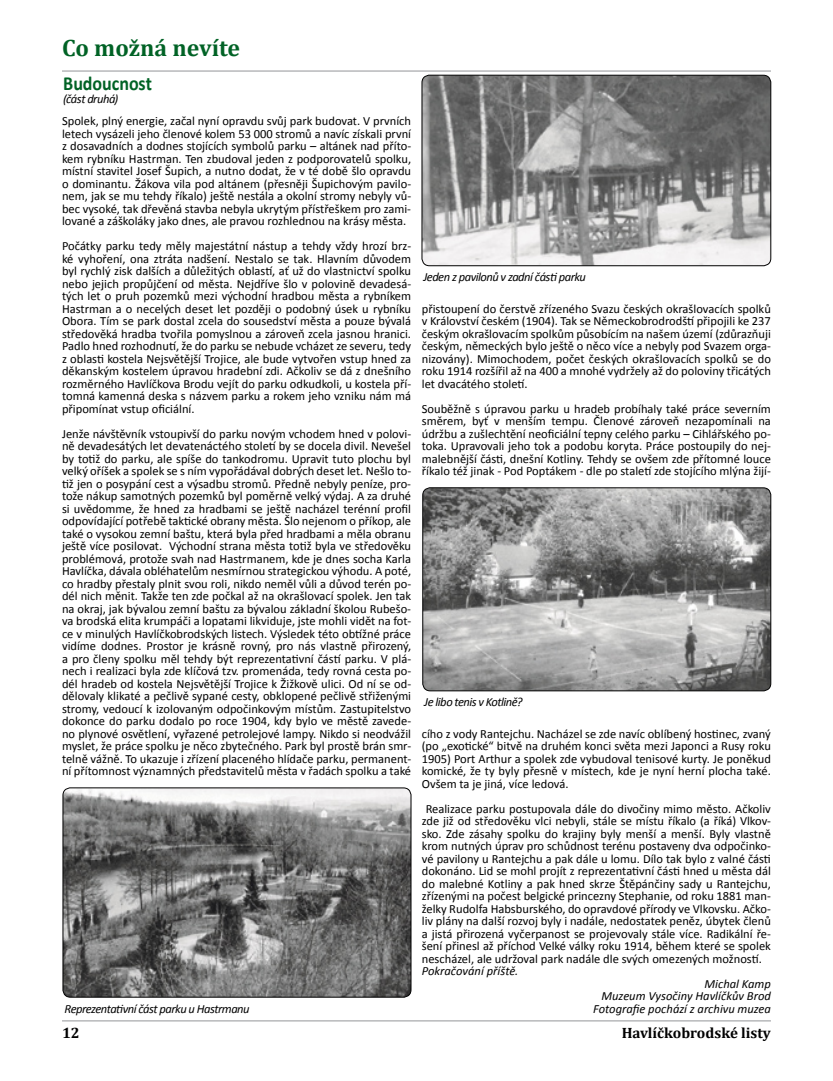
<style>
.page{position:relative;width:833px;height:1081px;background:#fff}
.page>*{position:absolute;margin:0;border:0;box-sizing:border-box;transform-origin:0 0}
.t1{font:700 23.75px "Cambria";color:#006225}
.t2{font:700 20px "Calibri";color:#006225;scale:.9 1}
.t3{font:700 15px "Cambria";color:#000}
.t4{font:12.5px/12.5px "Calibri";color:#000;text-align:justify}
.t5{font:italic 12.5px "Calibri";letter-spacing:-.035em;color:#000}
.t6{font:italic 12.5px/12.5px "Calibri";color:#000;text-align:right}
</style>
<div class="page">
<hr style="left:62px;top:71px;width:709px;height:1px;background:#939598">
<hr style="left:62px;top:1020px;width:709px;height:1px;background:#939598">
<img style="left:63px;top:788px;width:348px;height:209px">
<div style="left:63px;top:787px;width:348px;height:210px;border:1px solid #000;border-radius:8px"></div>
<img style="left:423px;top:488px;width:348px;height:203px">
<div style="left:422px;top:487px;width:349px;height:204px;border:1px solid #000;border-radius:8px"></div>
<img style="left:422px;top:75px;width:349px;height:191px">
<div style="left:422px;top:75px;width:349px;height:191px;border:1px solid #000;border-radius:8px"></div>
<h1 class="t1" style="left:62px;top:33px;width:180px">Co možná nevíte</h1>
<h2 class="t2" style="left:63px;top:71px;width:100px">Budoucnost</h2>
<p class="t5" style="left:63px;top:91px;width:57px">(část druhá)</p>
<p class="t4" style="left:62px;top:114px;width:351px">Spolek, plný energie, začal nyní opravdu svůj park budovat. V prvních letech vysázeli jeho členové kolem 53 000 stromů a navíc získali první z dosavadních a dodnes stojících symbolů parku – altánek nad příto&shy;kem rybníku Hastrman. Ten zbudoval jeden z podporovatelů spolku, místní stavitel Josef Šupich, a nutno dodat, že v té době šlo opravdu o dominantu. Žákova vila pod altánem (přesněji Šupichovým pavilo&shy;nem, jak se mu tehdy říkalo) ještě nestála a okolní stromy nebyly vů&shy;bec vysoké, tak dřevěná stavba nebyla ukrytým přístřeškem pro zami&shy;lované a záškoláky jako dnes, ale pravou rozhlednou na krásy města.</p>
<p class="t4" style="left:62px;top:239px;width:351px">Počátky parku tedy měly majestátní nástup a tehdy vždy hrozí brz&shy;ké vyhoření, ona ztráta nadšení. Nestalo se tak. Hlavním důvodem byl rychlý zisk dalších a důležitých oblastí, ať už do vlastnictví spolku nebo jejich propůjčení od města. Nejdříve šlo v polovině devadesá&shy;tých let o pruh pozemků mezi východní hradbou města a rybníkem Hastrman a o necelých deset let později o podobný úsek u rybníku Obora. Tím se park dostal zcela do sousedství města a pouze bývalá středověká hradba tvořila pomyslnou a zároveň zcela jasnou hranici.<br>Padlo hned rozhodnutí, že do parku se nebude vcházet ze severu, tedy z oblasti kostela Nejsvětější Trojice, ale bude vytvořen vstup hned za děkanským kostelem úpravou hradební zdi. Ačkoliv se dá z dnešního rozměrného Havlíčkova Brodu vejít do parku odkudkoli, u kostela pří&shy;tomná kamenná deska s názvem parku a rokem jeho vzniku nám má připomínat vstup oficiální.</p>
<p class="t4" style="left:62px;top:427px;width:351px">Jenže návštěvník vstoupivší do parku novým vchodem hned v polovi&shy;ně devadesátých let devatenáctého století by se docela divil. Nevešel by totiž do parku, ale spíše do tankodromu. Upravit tuto plochu byl velký oříšek a spolek se s ním vypořádával dobrých deset let. Nešlo to&shy;tiž jen o posypání cest a výsadbu stromů. Předně nebyly peníze, pro&shy;tože nákup samotných pozemků byl poměrně velký výdaj. A za druhé si uvědomme, že hned za hradbami se ještě nacházel terénní profil odpovídající potřebě taktické obrany města. Šlo nejenom o příkop, ale také o vysokou zemní baštu, která byla před hradbami a měla obranu ještě více posilovat. Východní strana města totiž byla ve středověku problémová, protože svah nad Hastrmanem, kde je dnes socha Karla Havlíčka, dávala obléhatelům nesmírnou strategickou výhodu. A poté, co hradby přestaly plnit svou roli, nikdo neměl vůli a důvod terén po&shy;dél nich měnit. Takže ten zde počkal až na okrašlovací spolek. Jen tak na okraj, jak bývalou zemní baštu za bývalou základní školou Rubešo&shy;va brodská elita krumpáči a lopatami likviduje, jste mohli vidět na fot&shy;ce v minulých Havlíčkobrodských listech. Výsledek této obtížné práce vidíme dodnes. Prostor je krásně rovný, pro nás vlastně přirozený, a pro členy spolku měl tehdy být reprezentativní částí parku. V plá&shy;nech i realizaci byla zde klíčová tzv. promenáda, tedy rovná cesta po&shy;dél hradeb od kostela Nejsvětější Trojice k Žižkově ulici. Od ní se od&shy;dělovaly klikaté a pečlivě sypané cesty, obklopené pečlivě střiženými stromy, vedoucí k izolovaným odpočinkovým místům. Zastupitelstvo dokonce do parku dodalo po roce 1904, kdy bylo ve městě zavede&shy;no plynové osvětlení, vyřazené petrolejové lampy. Nikdo si neodvážil myslet, že práce spolku je něco zbytečného. Park byl prostě brán smr&shy;telně vážně. To ukazuje i zřízení placeného hlídače parku, permanent&shy;ní přítomnost významných představitelů města v řadách spolku a také</p>
<p class="t5" style="left:64px;top:1001px;width:187px">Reprezentativní část parku u Hastrmanu</p>
<p class="t5" style="left:423px;top:269px;width:164px">Jeden z pavilonů v zadní části parku</p>
<p class="t4" style="left:422px;top:302px;width:351px">přistoupení do čerstvě zřízeného Svazu českých okrašlovacích spolků v Království českém (1904). Tak se Německobrodrodští připojili ke 237 českým okrašlovacím spolkům působícím na našem území (zdůrazňuji českým, německých bylo ještě o něco více a nebyly pod Svazem orga&shy;nizovány). Mimochodem, počet českých okrašlovacích spolků se do roku 1914 rozšířil až na 400 a mnohé vydržely až do poloviny třicátých let dvacátého století.</p>
<p class="t4" style="left:422px;top:402px;width:351px">Souběžně s úpravou parku u hradeb probíhaly také práce severním směrem, byť v menším tempu. Členové zároveň nezapomínali na údržbu a zušlechtění neoficiální tepny celého parku – Cihlářského po&shy;toka. Upravovali jeho tok a podobu koryta. Práce postoupily do nej&shy;malebnější části, dnešní Kotliny. Tehdy se ovšem zde přítomné louce říkalo též jinak - Pod Poptákem - dle po staletí zde stojícího mlýna žijí-</p>
<p class="t5" style="left:424px;top:694px;width:100px">Je libo tenis v Kotlině?</p>
<p class="t4" style="left:422px;top:727px;width:351px">cího z vody Rantejchu. Nacházel se zde navíc oblíbený hostinec, zvaný (po „exotické“ bitvě na druhém konci světa mezi Japonci a Rusy roku 1905) Port Arthur a spolek zde vybudoval tenisové kurty. Je poněkud komické, že ty byly přesně v místech, kde je nyní herní plocha také.<br>Ovšem ta je jiná, více ledová.</p>
<p class="t4" style="left:422px;top:802px;width:351px;text-indent:4px">Realizace parku postupovala dále do divočiny mimo město. Ačkoliv zde již od středověku vlci nebyli, stále se místu říkalo (a říká) Vlkov&shy;sko. Zde zásahy spolku do krajiny byly menší a menší. Byly vlastně krom nutných úprav pro schůdnost terénu postaveny dva odpočinko&shy;vé pavilony u Rantejchu a pak dále u lomu. Dílo tak bylo z valné části dokonáno. Lid se mohl projít z reprezentativní části hned u města dál do malebné Kotliny a pak hned skrze Štěpánčiny sady u Rantejchu, zřízenými na počest belgické princezny Stephanie, od roku 1881 man&shy;želky Rudolfa Habsburského, do opravdové přírody ve Vlkovsku. Ačko&shy;liv plány na další rozvoj byly i nadále, nedostatek peněz, úbytek členů a jistá přirozená vyčerpanost se projevovaly stále více. Radikální ře&shy;šení přinesl až příchod Velké války roku 1914, během které se spolek nescházel, ale udržoval park nadále dle svých omezených možností.</p>
<p class="t6" style="left:422px;top:964px;width:98px">Pokračování příště.</p>
<p class="t6" style="left:593px;top:977px;width:179px">Michal Kamp<br>Muzeum Vysočiny Havlíčkův Brod<br>Fotografie pochází z archivu muzea</p>
<p class="t3" style="left:62px;top:1024px;width:19px">12</p>
<p class="t3" style="left:621px;top:1024px;width:151px">Havlíčkobrodské listy</p>
</div>
